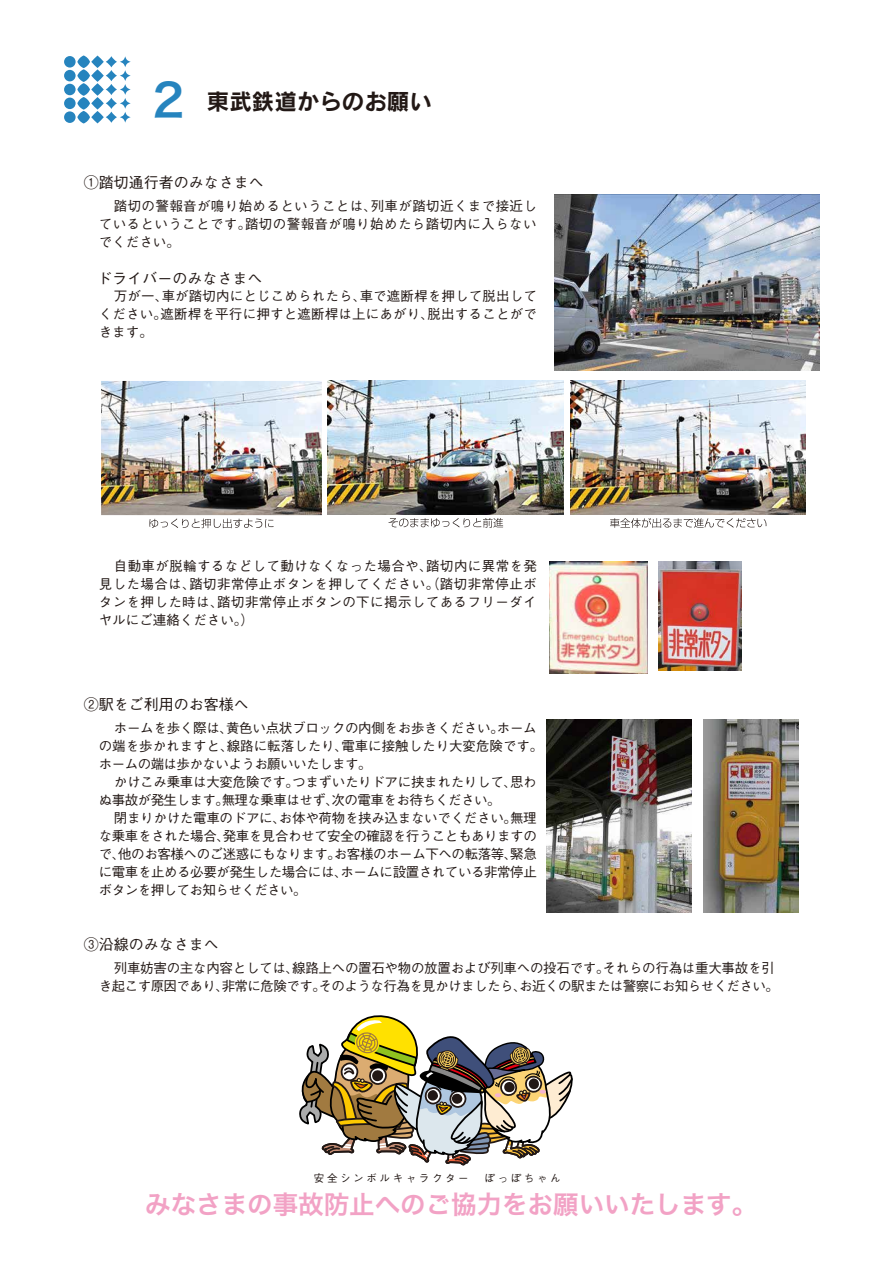
<style>
.page{position:relative;width:893px;height:1263px;background:#fff}
.page>*{position:absolute;margin:0;border:0;box-sizing:border-box;transform-origin:0 0}
.t1{font:25.5px "Hira Kaku Pro W6";color:#f2a2c5}
.t2{font:22.5px "Rodin CID B";color:#221815}
.t3{font:500 15px "Gothic BBB Pro";color:#221815}
.t4{font:500 13.5px/18px "Gothic BBB Pro";letter-spacing:-.02em;color:#221815;text-align:justify}
.t5{font:500 10.5px "Gothic BBB Pro";letter-spacing:.25em;color:#221815}
.s1{font-family:"Hira Kaku Pro W6";font-size:45px;color:#2684be}
</style>
<div class="page">
<div style="left:64px;top:56px;width:12px;height:12px;background:#2684be;border-radius:50%"></div>
<div style="left:64px;top:70px;width:12px;height:11px;background:#2684be;border-radius:50%"></div>
<div style="left:64px;top:84px;width:12px;height:11px;background:#2684be;border-radius:50%"></div>
<div style="left:64px;top:98px;width:12px;height:11px;background:#2684be;border-radius:50%"></div>
<div style="left:64px;top:111px;width:12px;height:12px;background:#2684be;border-radius:50%"></div>
<svg style="left:77px;top:55px;width:13px;height:13px"></svg>
<svg style="left:77px;top:69px;width:13px;height:13px"></svg>
<svg style="left:77px;top:83px;width:13px;height:13px"></svg>
<svg style="left:77px;top:97px;width:13px;height:13px"></svg>
<svg style="left:77px;top:111px;width:13px;height:12px"></svg>
<svg style="left:91px;top:56px;width:13px;height:12px"></svg>
<svg style="left:91px;top:69px;width:13px;height:13px"></svg>
<svg style="left:91px;top:83px;width:13px;height:13px"></svg>
<svg style="left:91px;top:97px;width:13px;height:13px"></svg>
<svg style="left:91px;top:111px;width:13px;height:12px"></svg>
<svg style="left:106px;top:56px;width:11px;height:11px"></svg>
<svg style="left:106px;top:70px;width:11px;height:11px"></svg>
<svg style="left:106px;top:84px;width:11px;height:11px"></svg>
<svg style="left:106px;top:98px;width:11px;height:11px"></svg>
<svg style="left:106px;top:112px;width:11px;height:11px"></svg>
<svg style="left:120px;top:56px;width:11px;height:11px"></svg>
<svg style="left:120px;top:70px;width:11px;height:11px"></svg>
<svg style="left:120px;top:84px;width:11px;height:11px"></svg>
<svg style="left:120px;top:98px;width:11px;height:11px"></svg>
<svg style="left:120px;top:112px;width:11px;height:11px"></svg>
<svg style="left:149px;top:518px;width:125px;height:10px"></svg>
<svg style="left:389px;top:518px;width:114px;height:10px"></svg>
<svg style="left:610px;top:518px;width:156px;height:10px"></svg>
<img style="left:101px;top:381px;width:221px;height:134px">
<img style="left:328px;top:381px;width:236px;height:133px">
<img style="left:570px;top:380px;width:236px;height:135px">
<img style="left:549px;top:561px;width:99px;height:112px">
<img style="left:659px;top:561px;width:82px;height:110px">
<img style="left:554px;top:194px;width:266px;height:176px">
<img style="left:546px;top:719px;width:146px;height:194px">
<img style="left:703px;top:719px;width:96px;height:194px">
<svg style="left:299px;top:1015px;width:274px;height:151px"></svg>
<h2 class="t2" style="left:152px;top:86px;width:281px"><span class="s1">2</span> 東武鉄道からのお願い</h2>
<p class="t3" style="left:84px;top:171px;width:181px">①踏切通行者のみなさまへ</p>
<p class="t4" style="left:99px;top:195px;width:440px;text-indent:15px">踏切の警報音が鳴り始めるということは、列車が踏切近くまで接近しているということです。踏切の警報音が鳴り始めたら踏切内に入らないでください。</p>
<p class="t3" style="left:97px;top:267px;width:166px">ドライバーのみなさまへ</p>
<p class="t4" style="left:99px;top:285px;width:440px;text-indent:15px">万が一、車が踏切内にとじこめられたら、車で遮断桿を押して脱出してください。遮断桿を平行に押すと遮断桿は上にあがり、脱出することができます。</p>
<p class="t4" style="left:99px;top:555px;width:440px;text-indent:15px">自動車が脱輪するなどして動けなくなった場合や、踏切内に異常を発見した場合は、踏切非常停止ボタンを押してください。（踏切非常停止ボタンを押した時は、踏切非常停止ボタンの下に掲示してあるフリーダイヤルにご連絡ください。）</p>
<p class="t3" style="left:84px;top:693px;width:166px">②駅をご利用のお客様へ</p>
<p class="t4" style="left:99px;top:717px;width:446px;text-align:left;text-indent:15px">ホームを歩く際は、黄色い点状ブロックの内側をお歩きください。ホームの端を歩かれますと、線路に転落したり、電車に接触したり大変危険です。ホームの端は歩かないようお願いいたします。</p>
<p class="t4" style="left:99px;top:771px;width:439px;text-indent:15px">かけこみ乗車は大変危険です。つまずいたりドアに挟まれたりして、思わぬ事故が発生します。無理な乗車はせず、次の電車をお待ちください。　</p>
<p class="t4" style="left:99px;top:807px;width:440px;text-indent:15px">閉まりかけた電車のドアに、お体や荷物を挟み込まないでください。無理な乗車をされた場合、発車を見合わせて安全の確認を行うこともありますので、他のお客様へのご迷惑にもなります。お客様のホーム下への転落等、緊急に電車を止める必要が発生した場合には、ホームに設置されている非常停止ボタンを押してお知らせください。</p>
<p class="t3" style="left:84px;top:933px;width:136px">③沿線のみなさまへ</p>
<p class="t4" style="left:99px;top:957px;width:682px;text-indent:15px">列車妨害の主な内容としては、線路上への置石や物の放置および列車への投石です。それらの行為は重大事故を引き起こす原因であり、非常に危険です。そのような行為を見かけましたら、お近くの駅または警察にお知らせください。</p>
<p class="t5" style="left:314px;top:1170px;width:248px">安全シンボルキャラクター　ぽっぽちゃん</p>
<h1 class="t1" style="left:145px;top:1181px;width:613px">みなさまの事故防止へのご協力をお願いいたします。</h1>
</div>
